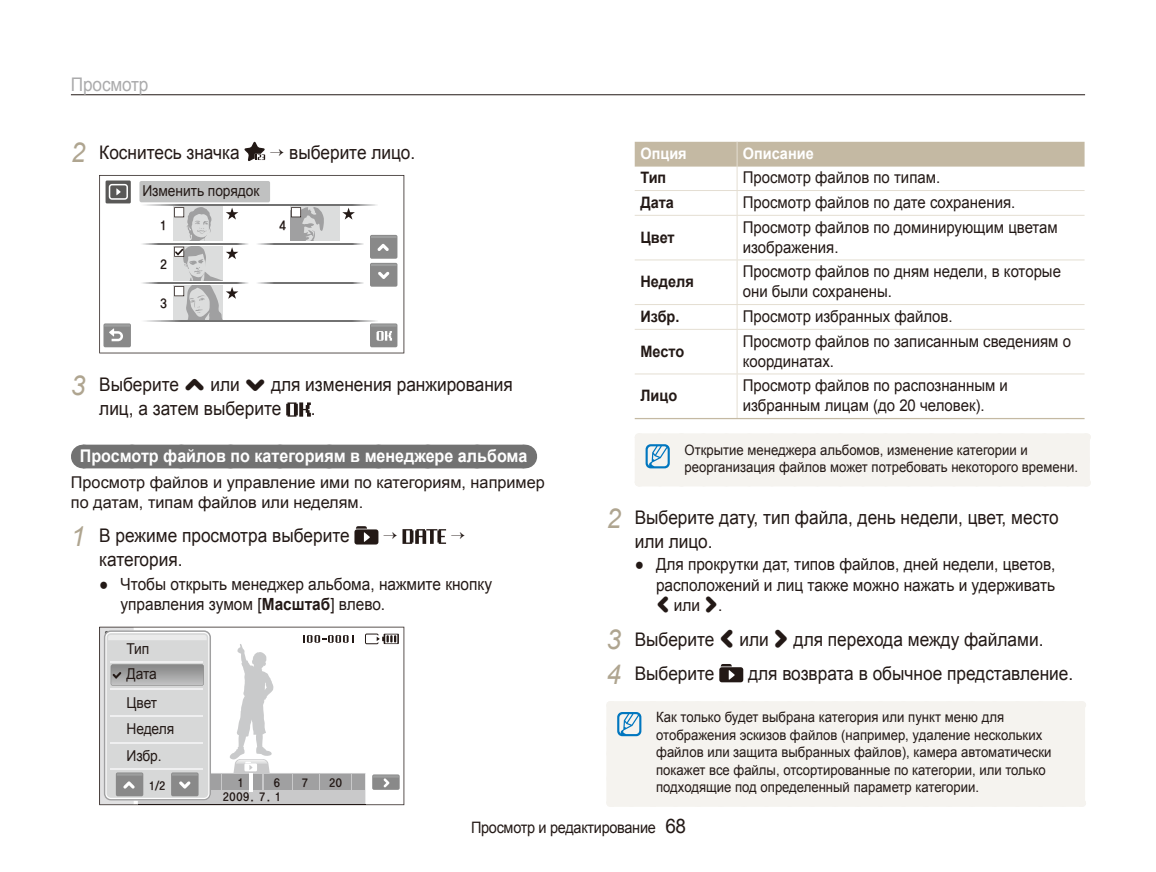
<style>
.page{position:relative;width:1156px;height:872px;background:#fff}
.page>*{position:absolute;margin:0;border:0;box-sizing:border-box;transform-origin:0 0}
.t1{font:18.75px/23.8px "Arial";color:#231916;scale:.92 1}
.t2{font:18.75px "Arial";letter-spacing:-.01em;color:#ababac;scale:.92 1}
.t3{font:700 17.5px "Arial";color:#fff;scale:.92 1}
.t4{font:16.75px/20.5px "Arial";color:#231916;text-align:justify;scale:.92 1}
.t5{font:16.25px/20px "Arial";color:#231916;scale:.92 1}
.t6{font:16.25px/20px "Arial";color:#231916}
.t7{font:700 15.75px "Arial";color:#231916;scale:.92 1}
.t8{font:15.75px "Arial";letter-spacing:-.02em;color:#231916;scale:.92 1}
.t9{font:700 15.75px "Arial";color:#fff;scale:.92 1}
.t10{font:15px/26.8px "Arial";letter-spacing:-.005em;color:#231916;scale:.92 1}
.t11{font:14.25px/17.5px "Arial";color:#231916;scale:.92 1}
.t12{font:12.5px "YDVYGO Std 145 KS Cms UHC H";color:#231916;scale:.96 1}
.t13{font:11.25px/14.2px "YDVYGO Std 145 KS Cms UHC H";color:#231916;text-align:right;scale:.96 1}
.s1{font-style:italic;font-size:27.5px;color:#afa590}
.s2{font-family:"ST1000"}
.s3{font-weight:700}
.s4{font-size:20px}
</style>
<div class="page">
<hr style="left:71px;top:94px;width:1013px;height:1px;background:#231916">
<svg style="left:634px;top:142px;width:450px;height:73px"></svg>
<hr style="left:634px;top:215px;width:450px;height:1px;background:#e4ded2">
<hr style="left:736px;top:216px;width:1px;height:43px;background:#e4ded2">
<hr style="left:634px;top:259px;width:450px;height:1px;background:#e4ded2">
<hr style="left:736px;top:260px;width:1px;height:44px;background:#e4ded2">
<hr style="left:634px;top:304px;width:450px;height:1px;background:#e4ded2">
<svg style="left:736px;top:305px;width:1px;height:24px"></svg>
<hr style="left:634px;top:329px;width:450px;height:1px;background:#e4ded2">
<hr style="left:736px;top:330px;width:1px;height:43px;background:#e4ded2">
<hr style="left:634px;top:373px;width:450px;height:1px;background:#e4ded2">
<hr style="left:736px;top:374px;width:1px;height:44px;background:#e4ded2">
<hr style="left:634px;top:418px;width:450px;height:1px;background:#c4b9a3">
<div style="left:635px;top:433px;width:454px;height:53px;background:#f5f3ef"></div>
<svg style="left:719px;top:664px;width:24px;height:18px"></svg>
<div style="left:613px;top:708px;width:464px;height:91px;background:#f5f3ef"></div>
<div style="left:610px;top:701px;width:42px;height:7px;background:#f5f3ef"></div>
<div style="left:606px;top:705px;width:7px;height:98px;background:#f5f3ef"></div>
<div style="left:652px;top:701px;width:429px;height:7px;background:#f5f3ef"></div>
<div style="left:1077px;top:705px;width:7px;height:98px;background:#f5f3ef"></div>
<div style="left:610px;top:799px;width:471px;height:7px;background:#f5f3ef"></div>
<svg style="left:606px;top:701px;width:36px;height:77px"></svg>
<div style="left:83px;top:444px;width:441px;height:24px;background:#727272"></div>
<svg style="left:132px;top:444px;width:367px;height:1px"></svg>
<svg style="left:524px;top:444px;width:1px;height:24px"></svg>
<svg style="left:99px;top:175px;width:305px;height:178px"></svg>
<div style="left:105px;top:180px;width:26px;height:23px;background:#595857"></div>
<svg style="left:109px;top:184px;width:19px;height:16px"></svg>
<div style="left:139px;top:181px;width:131px;height:21px;background:#c0c1c1;border-radius:2px"></div>
<div style="left:103px;top:323px;width:28px;height:24px;background:#898989;border-radius:2px"></div>
<svg style="left:104px;top:324px;width:26px;height:18px"></svg>
<svg style="left:290px;top:207px;width:65px;height:34px"></svg>
<svg style="left:174px;top:286px;width:64px;height:34px"></svg>
<svg style="left:174px;top:207px;width:64px;height:73px"></svg>
<div style="left:370px;top:263px;width:27px;height:24px;background:#898989;border-radius:2px"></div>
<svg style="left:371px;top:264px;width:25px;height:2px"></svg>
<svg style="left:378px;top:272px;width:11px;height:7px"></svg>
<div style="left:370px;top:235px;width:27px;height:24px;background:#898989;border-radius:2px"></div>
<svg style="left:371px;top:236px;width:25px;height:2px"></svg>
<svg style="left:377px;top:244px;width:12px;height:7px"></svg>
<div style="left:370px;top:323px;width:27px;height:24px;background:#898989;border-radius:2px"></div>
<svg style="left:371px;top:324px;width:25px;height:17px"></svg>
<svg style="left:139px;top:205px;width:238px;height:1px"></svg>
<svg style="left:139px;top:243px;width:109px;height:1px"></svg>
<svg style="left:255px;top:243px;width:108px;height:1px"></svg>
<svg style="left:139px;top:282px;width:109px;height:1px"></svg>
<svg style="left:255px;top:282px;width:108px;height:1px"></svg>
<svg style="left:139px;top:321px;width:238px;height:1px"></svg>
<svg style="left:286px;top:402px;width:25px;height:15px"></svg>
<svg style="left:354px;top:526px;width:24px;height:18px"></svg>
<svg style="left:99px;top:626px;width:305px;height:179px"></svg>
<hr style="left:138px;top:804px;width:227px;height:1px;background:#231916">
<svg style="left:100px;top:627px;width:299px;height:177px"></svg>
<svg style="left:244px;top:142px;width:22px;height:19px"></svg>
<svg style="left:402px;top:529px;width:45px;height:15px"></svg>
<h1 class="t2" style="left:71px;top:72px;width:86px">Просмотр</h1>
<h1 class="t1" style="left:71px;top:140px;width:185px"><span class="s1">2</span> Коснитесь значка</h1>
<h1 class="t1" style="left:289px;top:140px;width:138px">выберите лицо.</h1>
<p class="t10" style="left:142px;top:177px;width:129px">Изменить порядок</p>
<p class="t12" style="left:160px;top:219px;width:9px">1</p>
<p class="t12" style="left:160px;top:258px;width:9px">2</p>
<p class="t12" style="left:160px;top:297px;width:9px">3</p>
<p class="t12" style="left:279px;top:219px;width:9px">4</p>
<h1 class="t1" style="left:99px;top:373px;width:451px;text-indent:-28px"><span class="s1">3</span> Выберите <span class="s2">,</span> или <span class="s2">.</span> для изменения ранжирования лиц, а затем выберите</h1>
<h1 class="t1" style="left:311px;top:397px;width:7px">.</h1>
<p class="t3" style="left:80px;top:446px;width:487px">Просмотр файлов по категориям в менеджере альбома</p>
<p class="t6" style="left:71px;top:472px;width:475px">Просмотр файлов и управление ими по категориям, например по датам, типам файлов или неделям.</p>
<h1 class="t1" style="left:99px;top:524px;width:273px;text-indent:-28px"><span class="s1">1</span> В режиме просмотра выберите категория.</h1>
<p class="t4" style="left:120px;top:574px;width:405px;text-indent:-21px">● Чтобы открыть менеджер альбома, нажмите кнопку управления зумом [<span class="s3">Масштаб</span>] влево.</p>
<p class="t10" style="left:126px;top:637px;width:34px;line-height:24.8px">Тип<br>Дата</p>
<p class="t10" style="left:126px;top:689px;width:53px">Цвет<br>Неделя<br>Избр.</p>
<p class="t13" style="left:149px;top:779px;width:19px">1/2</p>
<p class="t13" style="left:237px;top:776px;width:9px">1</p>
<p class="t13" style="left:301px;top:776px;width:9px">7</p>
<p class="t13" style="left:329px;top:776px;width:15px">20</p>
<p class="t13" style="left:222px;top:776px;width:63px">6<br>2009. 7. 1</p>
<p class="t9" style="left:640px;top:145px;width:52px">Опция</p>
<p class="t9" style="left:742px;top:145px;width:79px">Описание</p>
<p class="t7" style="left:640px;top:169px;width:30px">Тип</p>
<p class="t5" style="left:742px;top:168px;width:216px">Просмотр файлов по типам.</p>
<p class="t7" style="left:640px;top:194px;width:38px">Дата</p>
<p class="t5" style="left:742px;top:193px;width:298px">Просмотр файлов по дате сохранения.</p>
<p class="t7" style="left:640px;top:228px;width:39px">Цвет</p>
<p class="t5" style="left:742px;top:217px;width:344px">Просмотр файлов по доминирующим цветам изображения.</p>
<p class="t7" style="left:640px;top:273px;width:60px">Неделя</p>
<p class="t5" style="left:742px;top:262px;width:347px">Просмотр файлов по дням недели, в которые они были сохранены.</p>
<p class="t7" style="left:640px;top:308px;width:44px">Избр.</p>
<p class="t5" style="left:742px;top:307px;width:230px">Просмотр избранных файлов.</p>
<p class="t7" style="left:640px;top:342px;width:49px">Место</p>
<p class="t5" style="left:742px;top:331px;width:358px">Просмотр файлов по записанным сведениям о координатах.</p>
<p class="t7" style="left:640px;top:387px;width:42px">Лицо</p>
<p class="t5" style="left:742px;top:376px;width:290px">Просмотр файлов по распознанным и избранным лицам (до 20 человек).</p>
<p class="t11" style="left:684px;top:441px;width:429px">Открытие менеджера альбомов, изменение категории и реорганизация файлов может потребовать некоторого времени.</p>
<h1 class="t1" style="left:634px;top:506px;width:462px;text-indent:-28px"><span class="s1">2</span> Выберите дату, тип файла, день недели, цвет, место или лицо.</h1>
<p class="t4" style="left:656px;top:554px;width:436px;text-indent:-21px">● Для прокрутки дат, типов файлов, дней недели, цветов, расположений и лиц также можно нажать и удерживать <span class="s2">&lt;</span> или <span class="s2">&gt;</span>.</p>
<h1 class="t1" style="left:606px;top:622px;width:476px;line-height:34.5px"><span class="s1">3</span> Выберите <span class="s2">&lt;</span> или <span class="s2">&gt;</span> для перехода между файлами.<br><span class="s1">4</span> Выберите</h1>
<h1 class="t1" style="left:748px;top:661px;width:355px">для возврата в обычное представление.</h1>
<p class="t11" style="left:656px;top:709px;width:431px">Как только будет выбрана категория или пункт меню для отображения эскизов файлов (например, удаление нескольких файлов или защита выбранных файлов), камера автоматически покажет все файлы, отсортированные по категории, или только подходящие под определенный параметр категории.</p>
<p class="t8" style="left:471px;top:817px;width:235px">Просмотр и редактирование <span class="s4">68</span></p>
</div>
